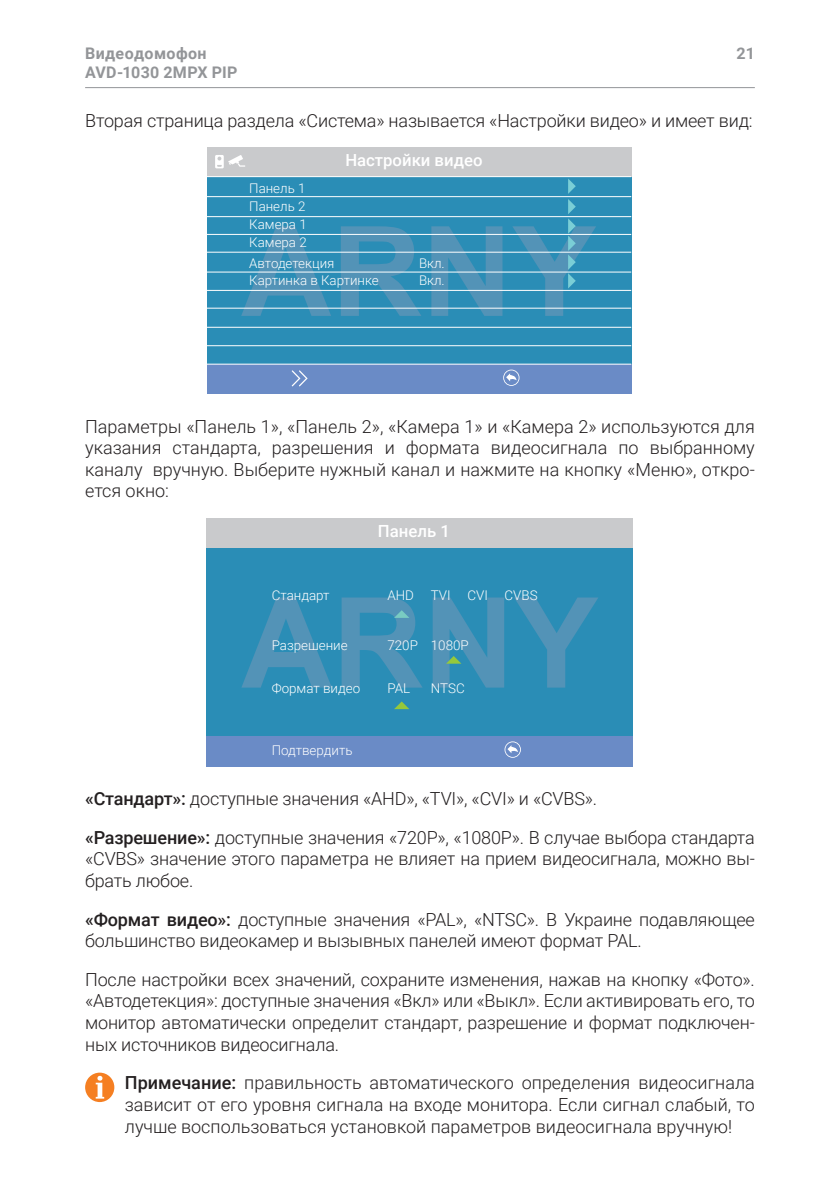
<style>
.page{position:relative;width:840px;height:1191px;background:#fff}
.page>*{position:absolute;margin:0;border:0;box-sizing:border-box;transform-origin:0 0}
.t1{font:300 18px/21.6px "Roboto";letter-spacing:-.01em;color:#231f20;text-align:justify}
.t2{font:500 16.8px "Roboto";color:#fff}
.t3{font:500 16.6px "Roboto";color:#fff}
.t4{font:700 16px/19.2px "Roboto";letter-spacing:.02em;color:#939598}
.t5{font:300 13.4px/18px "Roboto";color:#fff}
.s1{font-weight:500}
</style>
<div class="page">
<hr style="left:85px;top:87px;width:669px;height:1px;background:#939598">
<div style="left:207px;top:147px;width:424px;height:247px;background:#2a8db6"></div>
<div style="left:207px;top:147px;width:424px;height:30px;background:#c9cacc"></div>
<div style="left:207px;top:364px;width:424px;height:30px;background:#6a8bc6"></div>
<svg style="left:241px;top:226px;width:90px;height:90px"></svg>
<svg style="left:340px;top:226px;width:81px;height:90px"></svg>
<svg style="left:431px;top:226px;width:71px;height:90px"></svg>
<svg style="left:291px;top:370px;width:16px;height:16px"></svg>
<svg style="left:503px;top:369px;width:16px;height:17px"></svg>
<hr style="left:207px;top:176px;width:424px;height:1px;background:#fff">
<hr style="left:207px;top:196px;width:424px;height:1px;background:#fff">
<hr style="left:207px;top:216px;width:424px;height:1px;background:#fff">
<hr style="left:207px;top:234px;width:424px;height:1px;background:#fff">
<hr style="left:207px;top:252px;width:424px;height:1px;background:#fff">
<hr style="left:207px;top:272px;width:424px;height:1px;background:#fff">
<hr style="left:207px;top:290px;width:424px;height:1px;background:#fff">
<hr style="left:207px;top:308px;width:424px;height:1px;background:#fff">
<hr style="left:207px;top:327px;width:424px;height:1px;background:#fff">
<hr style="left:207px;top:345px;width:424px;height:1px;background:#fff">
<hr style="left:207px;top:364px;width:424px;height:1px;background:#fff">
<svg style="left:512px;top:179px;width:84px;height:137px"></svg>
<svg style="left:215px;top:155px;width:30px;height:13px"></svg>
<div style="left:207px;top:518px;width:425px;height:248px;background:#2a8db6"></div>
<div style="left:207px;top:518px;width:425px;height:29px;background:#c9cacc"></div>
<div style="left:207px;top:736px;width:425px;height:30px;background:#6a8bc6"></div>
<svg style="left:242px;top:597px;width:89px;height:90px"></svg>
<svg style="left:514px;top:597px;width:84px;height:90px"></svg>
<svg style="left:504px;top:741px;width:16px;height:17px"></svg>
<svg style="left:341px;top:597px;width:81px;height:90px"></svg>
<svg style="left:432px;top:597px;width:72px;height:90px"></svg>
<svg style="left:394px;top:701px;width:15px;height:8px"></svg>
<div style="left:85px;top:1072px;width:29px;height:30px;background:#f57f22;border-radius:50%"></div>
<svg style="left:96px;top:1075px;width:8px;height:23px"></svg>
<p class="t4" style="left:85px;top:43px;width:154px">Видеодомофон<br>AVD-1030 2MPX PIP</p>
<p class="t4" style="left:736px;top:43px;width:20px">21</p>
<p class="t1" style="left:85px;top:109px;width:668px">Вторая страница раздела «Система» называется «Настройки видео» и имеет вид:</p>
<p class="t3" style="left:345px;top:149px;width:138px">Настройки видео</p>
<p class="t5" style="left:249px;top:179px;width:59px;text-align:justify">Панель 1<br>Панель 2<br>Камера 1<br>Камера 2</p>
<p class="t5" style="left:249px;top:253px;width:131px">Автодетекция<br>Картинка в Картинке</p>
<p class="t5" style="left:419px;top:253px;width:27px">Вкл.<br>Вкл.</p>
<p class="t1" style="left:85px;top:415px;width:670px">Параметры «Панель 1», «Панель 2», «Камера 1» и «Камера 2» используются для указания стандарта, разрешения и формата видеосигнала по выбранному каналу вручную. Выберите нужный канал и нажмите на кнопку «Меню», откро&shy;ется окно:</p>
<p class="t2" style="left:377px;top:519px;width:74px">Панель 1</p>
<p class="t5" style="left:271px;top:586px;width:59px">Стандарт</p>
<p class="t5" style="left:387px;top:586px;width:28px">AHD</p>
<p class="t5" style="left:387px;top:635px;width:83px">720P 1080P</p>
<p class="t5" style="left:387px;top:679px;width:24px">PAL</p>
<p class="t5" style="left:430px;top:679px;width:35px">NTSC</p>
<p class="t5" style="left:430px;top:586px;width:21px">TVI</p>
<p class="t5" style="left:467px;top:586px;width:71px">CVI CVBS</p>
<p class="t5" style="left:271px;top:635px;width:77px">Разрешение</p>
<p class="t5" style="left:271px;top:679px;width:90px">Формат видео</p>
<p class="t5" style="left:271px;top:741px;width:82px">Подтвердить</p>
<p class="t1" style="left:85px;top:779px;width:670px;line-height:38.6px"><span class="s1">«Стандарт»:</span> доступные значения «AHD», «TVI», «CVI» и «CVBS».<br><span class="s1">«Разрешение»:</span> доступные значения «720P», «1080P». В случае выбора стандарта</p>
<p class="t1" style="left:85px;top:847px;width:671px">«CVBS» значение этого параметра не влияет на прием видеосигнала, можно вы&shy;брать любое.</p>
<p class="t1" style="left:85px;top:907px;width:670px"><span class="s1">«Формат видео»:</span> доступные значения «PAL», «NTSC». В Украине подавляющее большинство видеокамер и вызывных панелей имеют формат PAL.</p>
<p class="t1" style="left:85px;top:968px;width:670px">После настройки всех значений, сохраните изменения, нажав на кнопку «Фото». «Автодетекция»: доступные значения «Вкл» или «Выкл». Если активировать его, то монитор автоматически определит стандарт, разрешение и формат подключен&shy;ных источников видеосигнала.</p>
<p class="t1" style="left:125px;top:1071px;width:631px"><span class="s1">Примечание:</span> правильность автоматического определения видеосигнала зависит от его уровня сигнала на входе монитора. Если сигнал слабый, то лучше воспользоваться установкой параметров видеосигнала вручную!</p>
</div>
